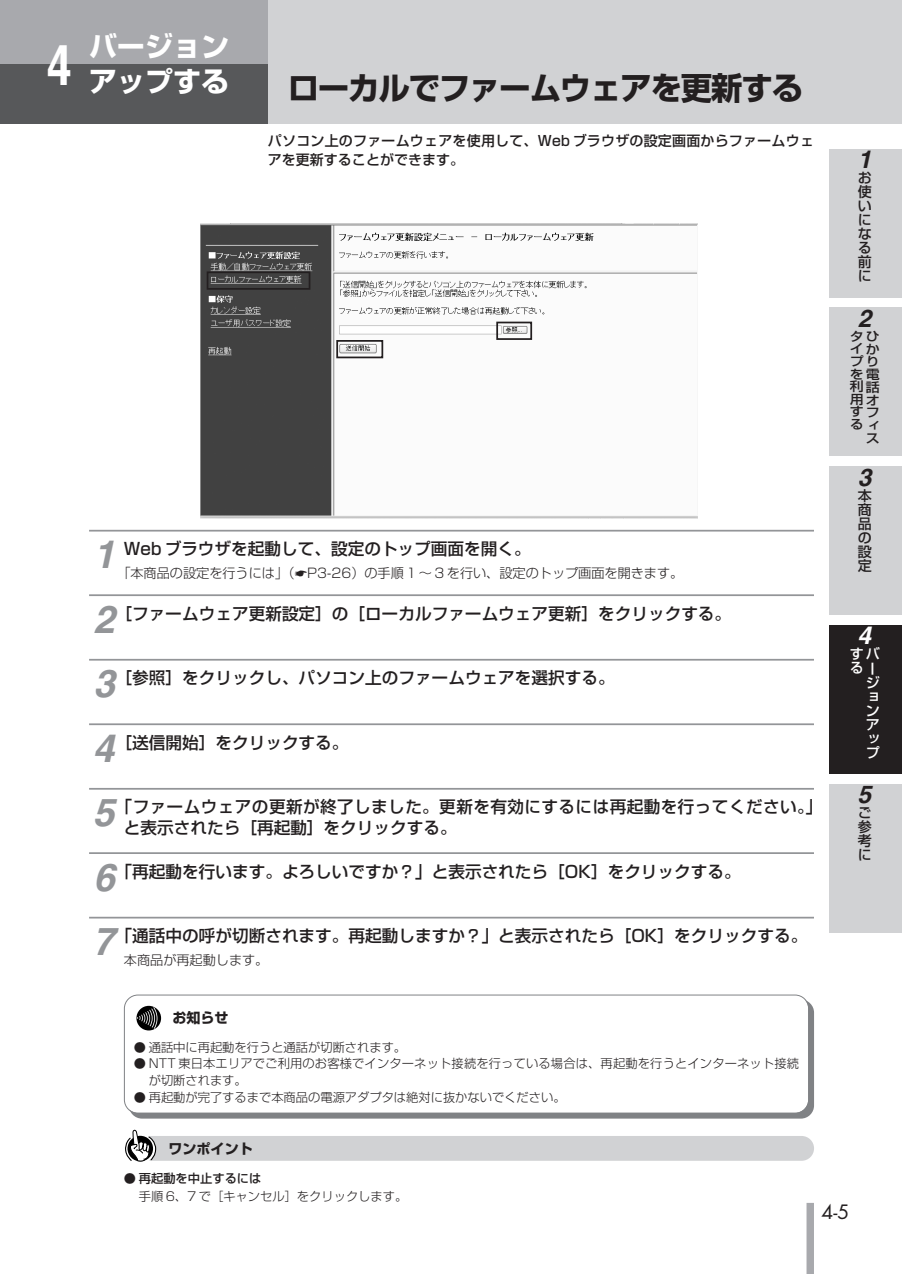
<style>
.page{position:relative;width:902px;height:1274px;background:#fff}
.page>*{position:absolute;margin:0;border:0;box-sizing:border-box;transform-origin:0 0}
.t1{font:italic 700 38.5px "Helvetica";color:#939598}
.t2{font:700 31.5px "Shin Go";letter-spacing:-.04em;color:#231f20}
.t3{font:700 28px/35px "Shin Go";color:#fff;text-align:right}
.t4{font:italic 700 24.5px "Helvetica";color:#231f20}
.t5{font:italic 700 24.5px "Helvetica";color:#fff}
.t6{font:19.25px "Futura";color:#231f20}
.t7{font:500 16.62px "Shin Go";color:#231f20}
.t8{font:500 16.62px "Shin Go";letter-spacing:.025em;color:#231f20}
.t9{font:500 14px/14px "Shin Go";letter-spacing:.015em;color:#231f20;text-align:justify}
.t10{font:500 14px/14px "Shin Go";color:#fff;text-align:right}
.t11{font:700 14px "Shin Go";color:#231f20}
.t12{font:300 13.12px "Shin Go";color:#231f20}
.t13{font:500 12.6px/12.8px "Shin Go";letter-spacing:.125em;color:#231f20;text-align:right;scale:1.11 1}
.t14{font:300 12.25px/16.6px "Shin Go";color:#231f20}
.t15{font:500 12.25px "Shin Go";color:#231f20}
</style>
<div class="page">
<div style="left:0;top:0;width:901px;height:124px;background:#d1d2d4"></div>
<div style="left:806px;top:1203px;width:7px;height:71px;background:#a8a9ad"></div>
<div style="left:0;top:0;width:268px;height:69px;background:#a8a9ad"></div>
<div style="left:0;top:64px;width:268px;height:60px;background:#57585a"></div>
<div style="left:828px;top:149px;width:73px;height:149px;background:#d1d2d4"></div>
<div style="left:828px;top:308px;width:73px;height:148px;background:#d1d2d4"></div>
<div style="left:828px;top:466px;width:73px;height:149px;background:#d1d2d4"></div>
<div style="left:828px;top:625px;width:73px;height:149px;background:#231f20"></div>
<div style="left:828px;top:784px;width:73px;height:149px;background:#d1d2d4"></div>
<hr style="left:89px;top:530px;width:724px;height:2px;background:#939598">
<hr style="left:89px;top:594px;width:724px;height:2px;background:#939598">
<hr style="left:89px;top:659px;width:724px;height:2px;background:#939598">
<hr style="left:89px;top:723px;width:724px;height:2px;background:#939598">
<hr style="left:89px;top:788px;width:724px;height:2px;background:#939598">
<img style="left:200px;top:224px;width:496px;height:295px">
<div style="left:129px;top:1000px;width:684px;height:119px;background:#808285;border-radius:13px"></div>
<div style="left:125px;top:995px;width:683px;height:118px;background:#fff;border-radius:13px"></div>
<div style="left:124px;top:995px;width:684px;height:119px;border:1px solid #808285;border-radius:14px"></div>
<svg style="left:136px;top:1006px;width:25px;height:24px"></svg>
<svg style="left:137px;top:1007px;width:20px;height:22px"></svg>
<svg style="left:206px;top:271px;width:327px;height:88px"></svg>
<hr style="left:89px;top:852px;width:724px;height:2px;background:#939598">
<hr style="left:89px;top:917px;width:724px;height:2px;background:#939598">
<div style="left:134px;top:1136px;width:679px;height:25px;background:#d1d2d4;border-radius:12px"></div>
<svg style="left:125px;top:1130px;width:31px;height:32px"></svg>
<h3 class="t3" style="left:47px;top:33px;width:184px">バージョン<br><sup>4</sup> アップする</h3>
<h2 class="t2" style="left:288px;top:76px;width:517px">ローカルでファームウェアを更新する</h2>
<p class="t9" style="left:268px;top:133px;width:547px;line-height:19.2px">パソコン上のファームウェアを使用して、Web ブラウザの設定画面からファームウェアを更新することができます。</p>
<p class="t7" style="left:124px;top:543px;width:408px">Web ブラウザを起動して、設定のトップ画面を開く。</p>
<h1 class="t1" style="left:93px;top:541px;width:23px">1</h1>
<p class="t12" style="left:117px;top:569px;width:567px">「本商品の設定を行うには」（☛P3-26）の手順 1 ～ 3 を行い、設定のトップ画面を開きます。</p>
<p class="t7" style="left:116px;top:607px;width:617px">［ファームウェア更新設定］の［ローカルファームウェア更新］をクリックする。</p>
<h1 class="t1" style="left:94px;top:605px;width:23px">2</h1>
<h1 class="t1" style="left:93px;top:670px;width:23px">3</h1>
<p class="t7" style="left:116px;top:672px;width:500px">［参照］をクリックし、パソコン上のファームウェアを選択する。</p>
<h1 class="t1" style="left:93px;top:734px;width:23px">4</h1>
<p class="t7" style="left:116px;top:736px;width:234px">［送信開始］をクリックする。</p>
<h1 class="t1" style="left:93px;top:799px;width:23px">5</h1>
<p class="t8" style="left:116px;top:801px;width:708px">「ファームウェアの更新が終了しました。更新を有効にするには再起動を行ってください。」</p>
<p class="t7" style="left:124px;top:822px;width:334px">と表示されたら［再起動］をクリックする。</p>
<h1 class="t1" style="left:94px;top:863px;width:23px">6</h1>
<p class="t7" style="left:116px;top:865px;width:626px">「再起動を行います。よろしいですか？」と表示されたら［OK］をクリックする。</p>
<p class="t7" style="left:116px;top:930px;width:693px">「通話中の呼が切断されます。再起動しますか？」と表示されたら［OK］をクリックする。</p>
<h1 class="t1" style="left:93px;top:928px;width:23px">7</h1>
<p class="t12" style="left:124px;top:955px;width:146px">本商品が再起動します。</p>
<h3 class="t4" style="left:857px;top:151px;width:15px">1</h3>
<p class="t9" style="left:857px;top:173px;width:15px">お使いになる前に</p>
<h3 class="t4" style="left:857px;top:309px;width:15px">2</h3>
<p class="t13" style="left:849px;top:331px;width:28px">タひイかプりを電利話用オすフるィス</p>
<h3 class="t4" style="left:857px;top:468px;width:15px">3</h3>
<p class="t9" style="left:857px;top:490px;width:15px">本商品の設定</p>
<h3 class="t5" style="left:857px;top:627px;width:15px">4</h3>
<p class="t10" style="left:849px;top:649px;width:31px">すバるージョンアップ</p>
<h3 class="t4" style="left:857px;top:786px;width:15px">5</h3>
<p class="t9" style="left:857px;top:808px;width:15px">ご参考に</p>
<p class="t11" style="left:172px;top:1013px;width:57px">お知らせ</p>
<p class="t14" style="left:134px;top:1040px;width:274px">● 通話中に再起動を行うと通話が切断されます。</p>
<p class="t14" style="left:149px;top:1057px;width:651px;text-indent:-15px">● NTT 東日本エリアでご利用のお客様でインターネット接続を行っている場合は、再起動を行うとインターネット接続が切断されます。</p>
<p class="t14" style="left:134px;top:1090px;width:433px">● 再起動が完了するまで本商品の電源アダプタは絶対に抜かないでください。</p>
<p class="t11" style="left:168px;top:1143px;width:85px">ワンポイント</p>
<p class="t15" style="left:124px;top:1174px;width:139px">● 再起動を中止するには</p>
<p class="t14" style="left:139px;top:1189px;width:270px">手順 6、7 で［キャンセル］をクリックします。</p>
<p class="t6" style="left:821px;top:1203px;width:29px">4-5</p>
</div>
